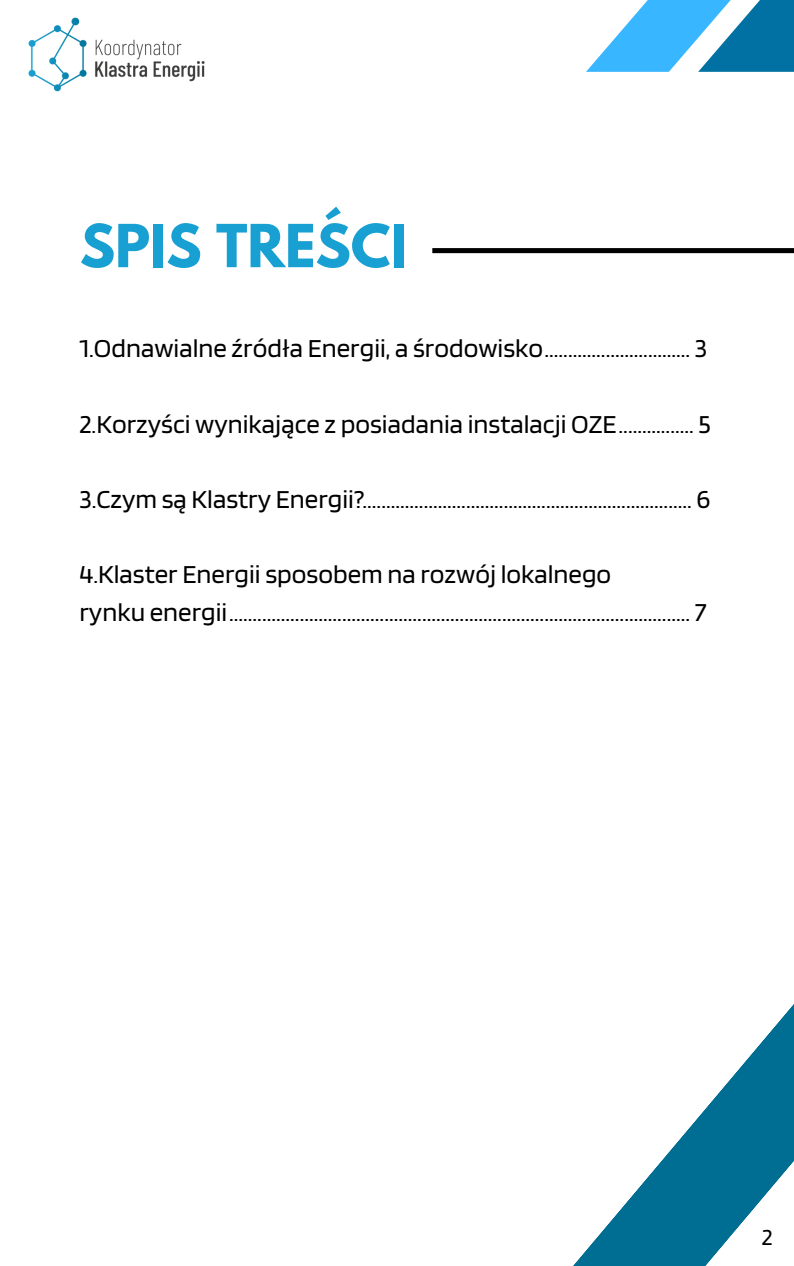
<style>
.page{position:relative;width:794px;height:1266px;background:#fff}
.page>*{position:absolute;margin:0;border:0;box-sizing:border-box;transform-origin:0 0}
.t1{font:700 52.5px "League Spartan";color:#19a0d3}
.t2{font:27px/37.7px "Blinker";color:#000}
.t3{font:24px "Blinker";color:#000}
</style>
<div class="page">
<svg style="left:573px;top:1005px;width:220px;height:261px"></svg>
<div style="left:432px;top:248px;width:361px;height:5px;background:#000"></div>
<div style="left:697px;top:0;width:96px;height:72px;background:#0071a2"></div>
<svg style="left:586px;top:0;width:144px;height:72px"></svg>
<img style="left:28px;top:17px;width:177px;height:75px">
<p class="t1" style="left:80px;top:220px;width:328px">SPIS TREŚCI</p>
<p class="t2" style="left:79px;top:329px;width:629px">1.Odnawialne źródła Energii, a środowisko............................... 3</p>
<p class="t2" style="left:79px;top:404px;width:632px">2.Korzyści wynikające z posiadania instalacji OZE................ 5</p>
<p class="t2" style="left:79px;top:479px;width:632px">3.Czym są Klastry Energii?...................................................................... 6</p>
<p class="t2" style="left:79px;top:555px;width:628px">4.Klaster Energii sposobem na rozwój lokalnego<br>rynku energii.................................................................................................. 7</p>
<p class="t3" style="left:761px;top:1221px;width:12px">2</p>
</div>
